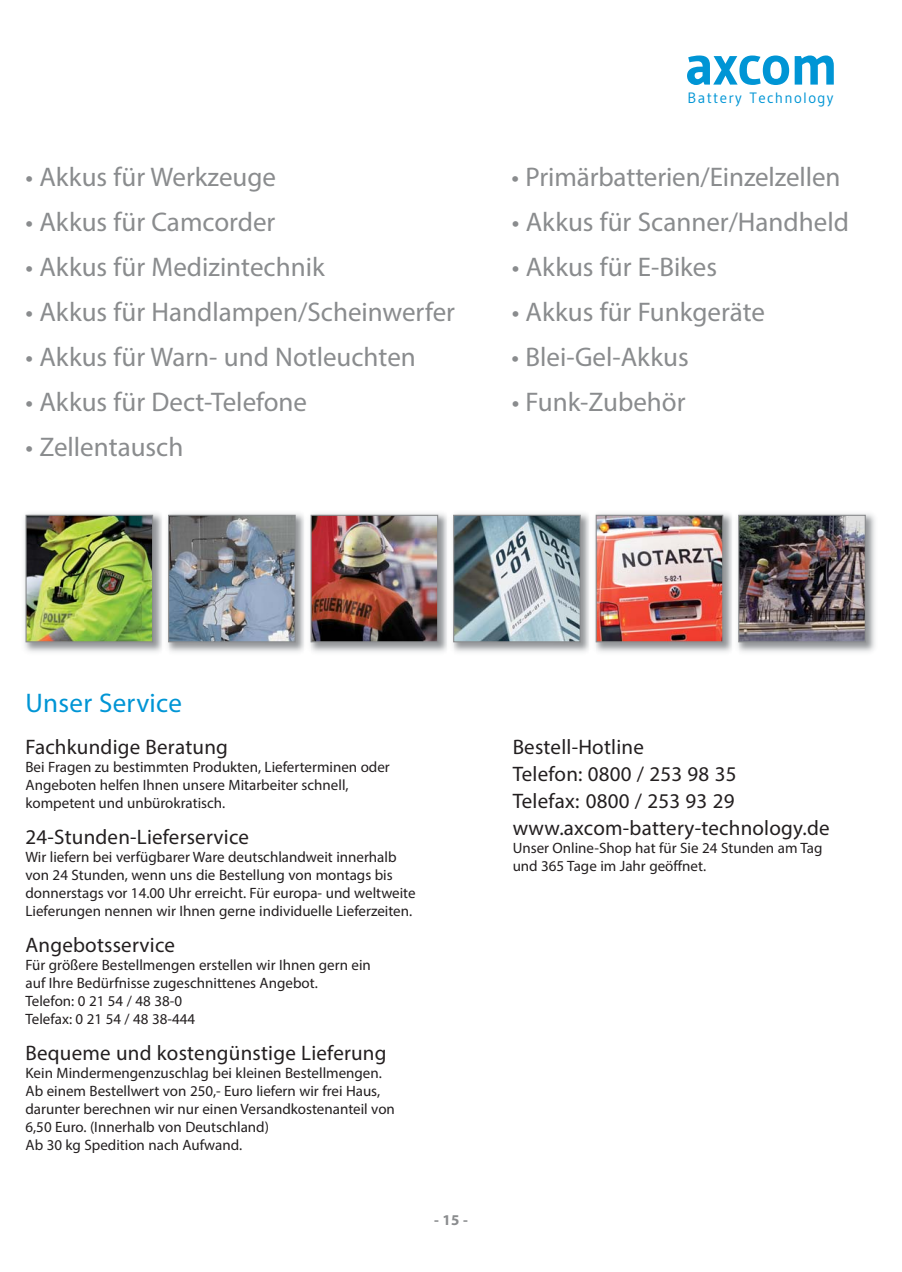
<style>
.page{position:relative;width:902px;height:1272px;background:#fff}
.page>*{position:absolute;margin:0;border:0;box-sizing:border-box;transform-origin:0 0}
.t1{font:700 57px "Gudea";letter-spacing:-.02em;color:#0095d5}
.t2{font:27px "Myriad Pro";color:#8a8c8e}
.t3{font:27px "Myriad Pro";letter-spacing:.01em;color:#0095d5}
.t4{font:21px/27px "Myriad Pro";letter-spacing:.01em;color:#231f20}
.t5{font:15px/18px "Myriad Pro";color:#231f20}
.t6{font:15px "Gudea";letter-spacing:.085em;color:#0095d5}
.t7{font:700 15px "Myriad Pro";color:#8a8c8e}
</style>
<div class="page">
<img style="left:24px;top:513px;width:851px;height:139px">
<img style="left:28px;top:516px;width:123px;height:124px">
<div style="left:26px;top:514px;width:127px;height:128px;border:1px solid #8a8c8e"></div>
<img style="left:170px;top:516px;width:124px;height:124px">
<div style="left:168px;top:514px;width:128px;height:128px;border:1px solid #8a8c8e"></div>
<img style="left:312px;top:516px;width:124px;height:124px">
<div style="left:310px;top:514px;width:128px;height:128px;border:1px solid #8a8c8e"></div>
<img style="left:455px;top:516px;width:123px;height:124px">
<div style="left:453px;top:514px;width:127px;height:128px;border:1px solid #8a8c8e"></div>
<img style="left:597px;top:516px;width:124px;height:124px">
<div style="left:595px;top:514px;width:128px;height:128px;border:1px solid #8a8c8e"></div>
<img style="left:740px;top:516px;width:123px;height:124px">
<div style="left:738px;top:514px;width:127px;height:128px;border:1px solid #8a8c8e"></div>
<h1 class="t1" style="left:684px;top:29px;width:155px">axcom</h1>
<p class="t6" style="left:687px;top:89px;width:147px">Battery Technology</p>
<h2 class="t2" style="left:26px;top:166px;width:252px">• Akkus für Werkzeuge</h2>
<h2 class="t2" style="left:511px;top:166px;width:330px">• Primärbatterien/Einzelzellen</h2>
<h2 class="t2" style="left:26px;top:211px;width:251px">• Akkus für Camcorder</h2>
<h2 class="t2" style="left:511px;top:211px;width:338px">• Akkus für Scanner/Handheld</h2>
<h2 class="t2" style="left:26px;top:256px;width:300px">• Akkus für Medizintechnik</h2>
<h2 class="t2" style="left:511px;top:256px;width:207px">• Akkus für E-Bikes</h2>
<h2 class="t2" style="left:26px;top:301px;width:431px">• Akkus für Handlampen/Scheinwerfer</h2>
<h2 class="t2" style="left:511px;top:301px;width:255px">• Akkus für Funkgeräte</h2>
<h2 class="t2" style="left:26px;top:346px;width:392px">• Akkus für Warn- und Notleuchten</h2>
<h2 class="t2" style="left:511px;top:346px;width:179px">• Blei-Gel-Akkus</h2>
<h2 class="t2" style="left:26px;top:391px;width:283px">• Akkus für Dect-Telefone</h2>
<h2 class="t2" style="left:511px;top:391px;width:175px">• Funk-Zubehör</h2>
<h2 class="t2" style="left:26px;top:436px;width:159px">• Zellentausch</h2>
<h2 class="t3" style="left:26px;top:692px;width:158px">Unser Service</h2>
<h3 class="t4" style="left:26px;top:735px;width:204px">Fachkundige Beratung</h3>
<p class="t5" style="left:26px;top:759px;width:366px">Bei Fragen zu bestimmten Produkten, Lieferterminen oder<br>Angeboten helfen Ihnen unsere Mitarbeiter schnell, kompetent und unbürokratisch.</p>
<h3 class="t4" style="left:26px;top:825px;width:225px">24-Stunden-Lieferservice</h3>
<p class="t5" style="left:26px;top:849px;width:391px">Wir liefern bei verfügbarer Ware deutschlandweit innerhalb von 24 Stunden, wenn uns die Bestellung von montags bis donnerstags vor 14.00 Uhr erreicht. Für europa- und weltweite Lieferungen nennen wir Ihnen gerne individuelle Lieferzeiten.</p>
<h3 class="t4" style="left:26px;top:933px;width:151px">Angebotsservice</h3>
<p class="t5" style="left:25px;top:957px;width:347px">Für größere Bestellmengen erstellen wir Ihnen gern ein auf Ihre Bedürfnisse zugeschnittenes Angebot.<br>Telefon: 0 21 54 / 48 38-0<br>Telefax: 0 21 54 / 48 38-444</p>
<h3 class="t4" style="left:26px;top:1041px;width:362px">Bequeme und kostengünstige Lieferung</h3>
<p class="t5" style="left:25px;top:1065px;width:371px">Kein Mindermengenzuschlag bei kleinen Bestellmengen.<br>Ab einem Bestellwert von 250,- Euro liefern wir frei Haus, darunter berechnen wir nur einen Versandkostenanteil von 6,50 Euro. (Innerhalb von Deutschland)<br>Ab 30 kg Spedition nach Aufwand.</p>
<p class="t7" style="left:434px;top:1214px;width:35px">- 15 -</p>
<h3 class="t4" style="left:512px;top:735px;width:318px">Bestell-Hotline<br>Telefon: 0800 / 253 98 35<br>Telefax: 0800 / 253 93 29 www.axcom-battery-technology.de</h3>
<p class="t5" style="left:512px;top:840px;width:311px">Unser Online-Shop hat für Sie 24 Stunden am Tag und 365 Tage im Jahr geöffnet.</p>
</div>
